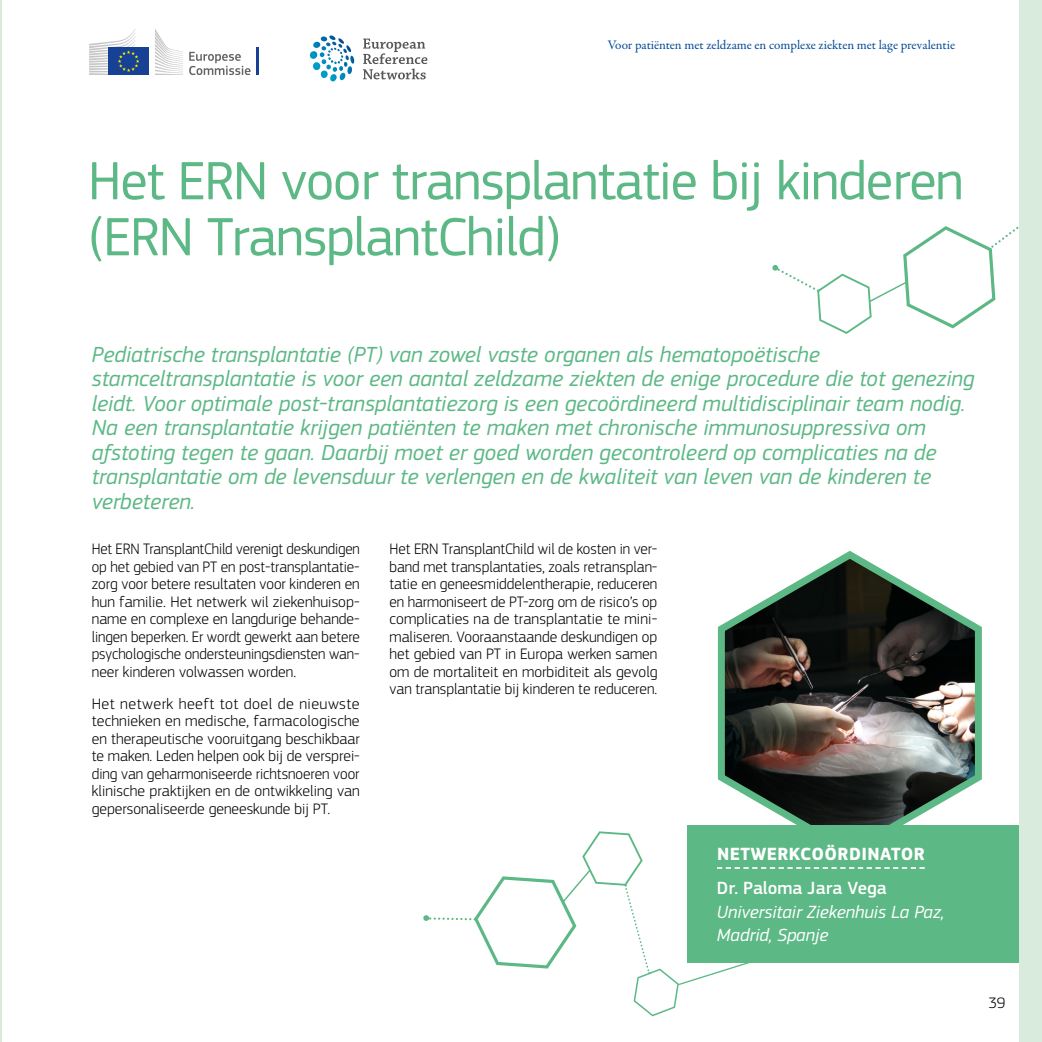
<style>
.page{position:relative;width:1042px;height:1042px;background:#fff}
.page>*{position:absolute;margin:0;border:0;box-sizing:border-box;transform-origin:0 0}
.t1{font:56px/56px "EC Square Sans Pro";letter-spacing:-.02em;color:#5cb885}
.t2{font:italic 22.75px/24.5px "EC Square Sans Pro";color:#5cb885}
.t3{font:italic 18.38px/23.6px "EC Square Sans Pro";color:#fff}
.t4{font:700 18.38px "EC Square Sans Pro";letter-spacing:.02em;color:#fff}
.t5{font:500 18.38px "EC Square Sans Pro";color:#fff}
.t6{font:300 15.75px/17.5px "EC Square Sans Pro";color:#000;text-align:justify}
.t7{font:300 15.75px/17.5px "EC Square Sans Pro";color:#000;text-align:justify;scale:.96 1}
.t8{font:13.12px "Garamond Premr Pro";color:#004994}
</style>
<div class="page">
<img style="left:717px;top:550px;width:265px;height:275px">
<div style="left:687px;top:825px;width:355px;height:137px;background:#5cb885"></div>
<div style="left:1019px;top:0;width:23px;height:1042px;background:#d8ebdd"></div>
<hr style="left:0;top:0;width:1px;height:1042px;background:#d8ebdd">
<svg style="left:772px;top:226px;width:247px;height:108px"></svg>
<svg style="left:423px;top:831px;width:502px;height:185px"></svg>
<svg style="left:155px;top:29px;width:28px;height:46px"></svg>
<div style="left:108px;top:48px;width:41px;height:27px;background:#164194"></div>
<svg style="left:89px;top:29px;width:50px;height:46px"></svg>
<svg style="left:189px;top:52px;width:62px;height:23px"></svg>
<hr style="left:257px;top:48px;width:2px;height:27px;background:#164194">
<svg style="left:363px;top:39px;width:64px;height:40px"></svg>
<svg style="left:309px;top:35px;width:46px;height:47px"></svg>
<p class="t8" style="left:608px;top:37px;width:349px">Voor patiënten met zeldzame en complexe ziekten met lage prevalentie</p>
<h1 class="t1" style="left:88px;top:153px;width:877px">Het ERN voor transplantatie bij kinderen (ERN TransplantChild)</h1>
<p class="t2" style="left:92px;top:342px;width:884px">Pediatrische transplantatie (PT) van zowel vaste organen als hematopoëtische stamceltransplantatie is voor een aantal zeldzame ziekten de enige procedure die tot genezing leidt. Voor optimale post-transplantatiezorg is een gecoördineerd multidisciplinair team nodig.<br>Na een transplantatie krijgen patiënten te maken met chronische immunosuppressiva om afstoting tegen te gaan. Daarbij moet er goed worden gecontroleerd op complicaties na de transplantatie om de levensduur te verlengen en de kwaliteit van leven van de kinderen te verbeteren.</p>
<p class="t7" style="left:92px;top:540px;width:281px">Het ERN TransplantChild verenigt deskundigen op het gebied van PT en post-transplantatie&shy;zorg voor betere resultaten voor kinderen en hun familie. Het netwerk wil ziekenhuisop&shy;name en complexe en langdurige behande&shy;lingen beperken. Er wordt gewerkt aan betere psychologische ondersteuningsdiensten wan&shy;neer kinderen volwassen worden.</p>
<p class="t6" style="left:92px;top:695px;width:270px">Het netwerk heeft tot doel de nieuwste technieken en medische, farmacologische en therapeutische vooruitgang beschikbaar te maken. Leden helpen ook bij de versprei&shy;ding van geharmoniseerde richtsnoeren voor klinische praktijken en de ontwikkeling van gepersonaliseerde geneeskunde bij PT.</p>
<p class="t6" style="left:389px;top:540px;width:270px">Het ERN TransplantChild wil de kosten in ver&shy;band met transplantaties, zoals retransplan&shy;tatie en geneesmiddelentherapie, reduceren en harmoniseert de PT-zorg om de risico’s op complicaties na de transplantatie te mini&shy;maliseren. Vooraanstaande deskundigen op het gebied van PT in Europa werken samen om de mortaliteit en morbiditeit als gevolg van transplantatie bij kinderen te reduceren.</p>
<p class="t4" style="left:717px;top:843px;width:209px">NETWERKCOÖRDINATOR</p>
<p class="t5" style="left:717px;top:877px;width:171px">Dr. Paloma Jara Vega</p>
<p class="t3" style="left:717px;top:900px;width:229px">Universitair Ziekenhuis La Paz,<br>Madrid, Spanje</p>
<p class="t6" style="left:988px;top:994px;width:19px">39</p>
</div>
